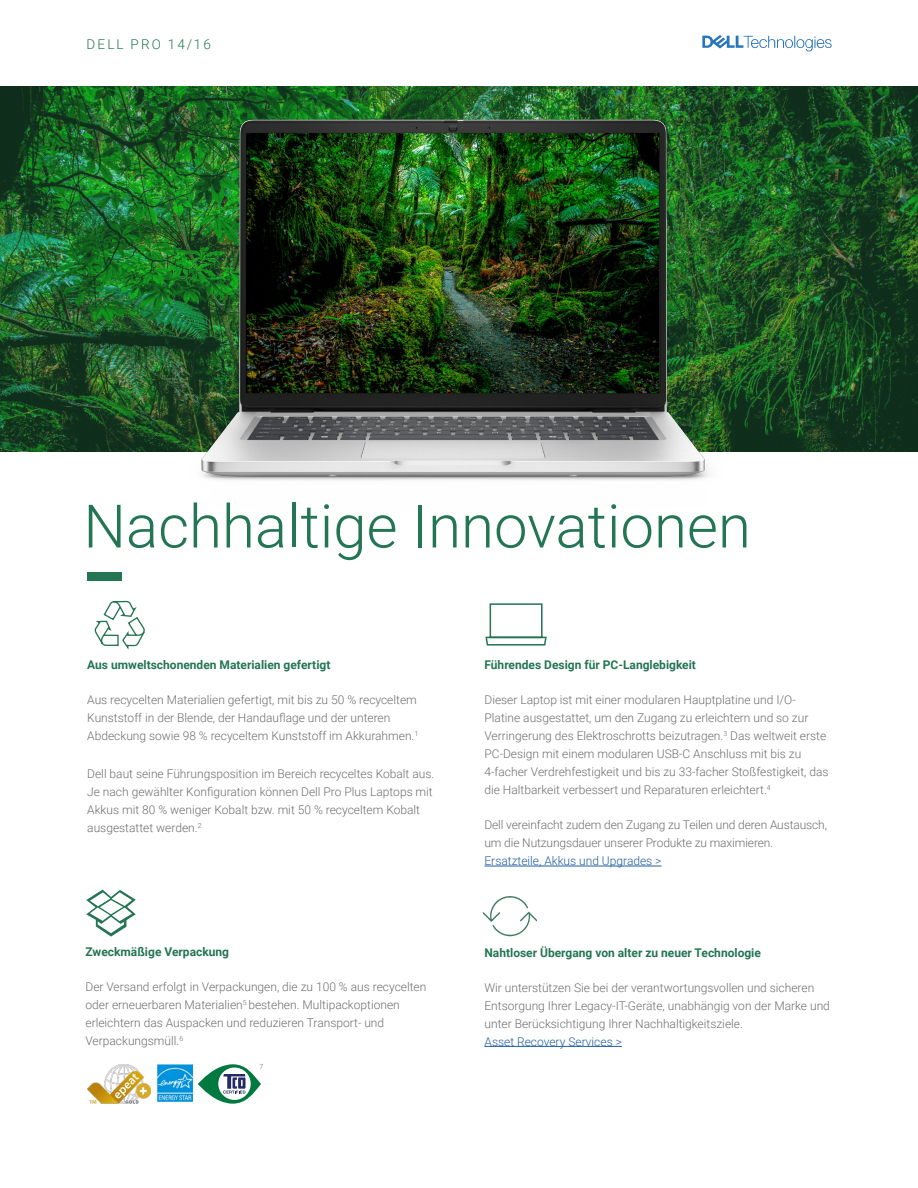
<style>
.page{position:relative;width:918px;height:1188px;background:#fff}
.page>*{position:absolute;margin:0;border:0;box-sizing:border-box;transform-origin:0 0}
.t1{font:300 60px "Roboto";color:#247554}
.t2{font:300 13.5px "Roboto";letter-spacing:.155em;color:#247554}
.t3{font:300 12px/18px "Roboto";color:#6e6e6e}
.t4{font:700 12px "Roboto";color:#247554}
.t5{font:300 12px "Roboto";color:#215e9e}
.t6{font:300 7.05px "Roboto";color:#6e6e6e}
</style>
<div class="page">
<img style="left:0;top:86px;width:918px;height:366px">
<img style="left:150px;top:86px;width:606px;height:395px">
<svg style="left:485px;top:603px;width:62px;height:43px"></svg>
<div style="left:87px;top:572px;width:34px;height:9px;background:#247554"></div>
<svg style="left:702px;top:35px;width:130px;height:16px"></svg>
<hr style="left:484px;top:1046px;width:138px;height:1px;background:#215e9e">
<svg style="left:86px;top:890px;width:50px;height:47px"></svg>
<hr style="left:484px;top:866px;width:178px;height:1px;background:#215e9e">
<svg style="left:94px;top:600px;width:51px;height:50px"></svg>
<img style="left:87px;top:1065px;width:63px;height:38px">
<img style="left:157px;top:1065px;width:36px;height:37px">
<svg style="left:198px;top:1064px;width:63px;height:40px"></svg>
<img style="left:482px;top:896px;width:55px;height:41px">
<p class="t2" style="left:87px;top:35px;width:126px">DELL PRO 14/16</p>
<h1 class="t1" style="left:83px;top:484px;width:669px">Nachhaltige Innovationen</h1>
<p class="t4" style="left:87px;top:657px;width:245px">Aus umweltschonenden Materialien gefertigt</p>
<p class="t3" style="left:87px;top:691px;width:333px">Aus recycelten Materialien gefertigt, mit bis zu 50 % recyceltem<br>Kunststoff in der Blende, der Handauflage und der unteren<br>Abdeckung sowie 98 % recyceltem Kunststoff im Akkurahmen.<sup>1</sup></p>
<p class="t3" style="left:87px;top:765px;width:349px">Dell baut seine Führungsposition im Bereich recyceltes Kobalt aus.<br>Je nach gewählter Konfiguration können Dell Pro Plus Laptops mit Akkus mit 80 % weniger Kobalt bzw. mit 50 % recyceltem Kobalt ausgestattet werden.<sup>2</sup></p>
<p class="t4" style="left:86px;top:943px;width:145px">Zweckmäßige Verpackung</p>
<p class="t3" style="left:86px;top:977px;width:342px">Der Versand erfolgt in Verpackungen, die zu 100 % aus recycelten oder erneuerbaren Materialien<sup>5</sup> bestehen. Multipackoptionen erleichtern das Auspacken und reduzieren Transport- und Verpackungsmüll.<sup>6</sup></p>
<p class="t6" style="left:260px;top:1061px;width:5px">7</p>
<p class="t4" style="left:484px;top:656px;width:213px">Führendes Design für PC-Langlebigkeit</p>
<p class="t3" style="left:484px;top:690px;width:346px">Dieser Laptop ist mit einer modularen Hauptplatine und I/O-Platine ausgestattet, um den Zugang zu erleichtern und so zur Verringerung des Elektroschrotts beizutragen.<sup>3</sup> Das weltweit erste PC-Design mit einem modularen USB-C Anschluss mit bis zu 4-facher Verdrehfestigkeit und bis zu 33-facher Stoßfestigkeit, das die Haltbarkeit verbessert und Reparaturen erleichtert.<sup>4</sup></p>
<p class="t3" style="left:484px;top:815px;width:344px">Dell vereinfacht zudem den Zugang zu Teilen und deren Austausch, um die Nutzungsdauer unserer Produkte zu maximieren.</p>
<p class="t5" style="left:484px;top:852px;width:179px">Ersatzteile, Akkus und Upgrades &gt;</p>
<p class="t4" style="left:484px;top:944px;width:278px">Nahtloser Übergang von alter zu neuer Technologie</p>
<p class="t3" style="left:484px;top:978px;width:347px">Wir unterstützen Sie bei der verantwortungsvollen und sicheren<br>Entsorgung Ihrer Legacy-IT-Geräte, unabhängig von der Marke und unter Berücksichtigung Ihrer Nachhaltigkeitsziele.</p>
<p class="t5" style="left:484px;top:1033px;width:139px">Asset Recovery Services &gt;</p>
</div>
